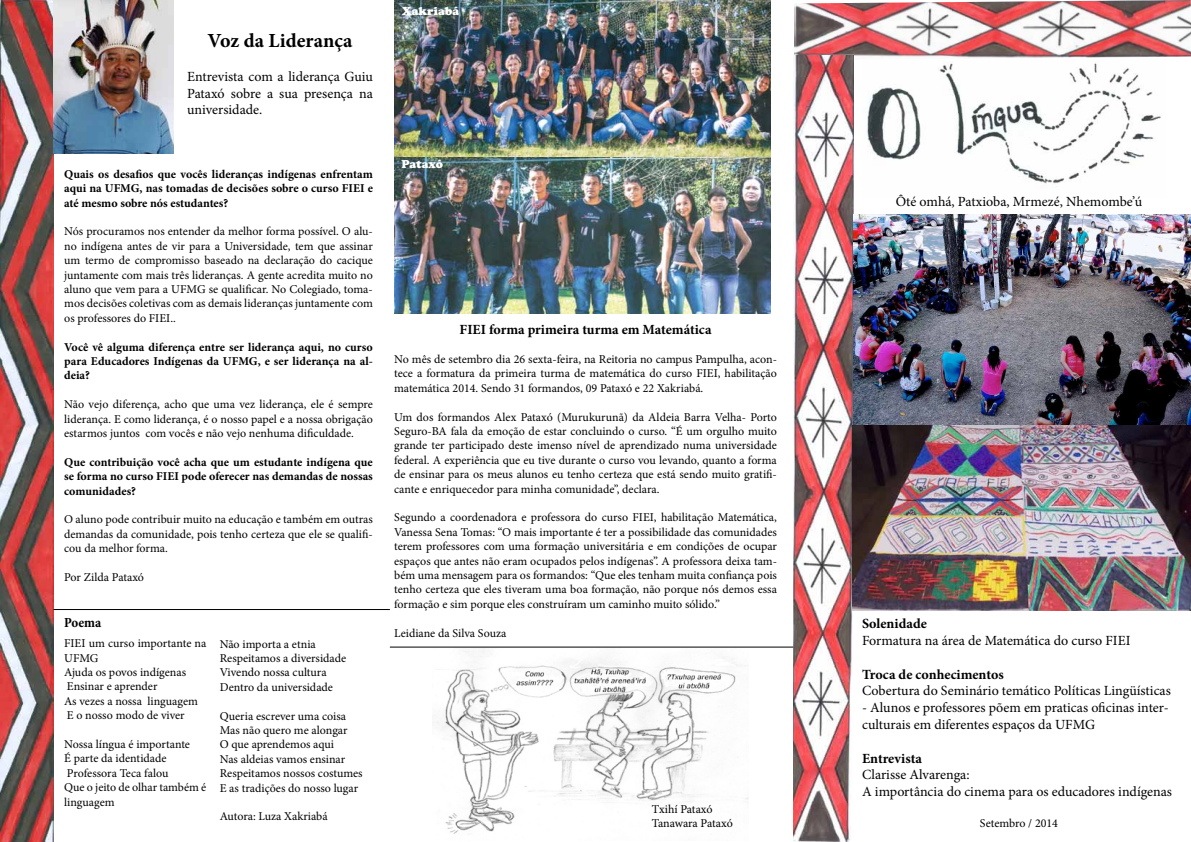
<style>
.page{position:relative;width:1191px;height:842px;background:#fff}
.page>*{position:absolute;margin:0;border:0;box-sizing:border-box;transform-origin:0 0}
.t1{font:700 20px "Minion Pro";letter-spacing:.005em;color:#000}
.t2{font:14px/16.8px "Minion Pro";color:#000}
.t3{font:700 14px "Minion Pro";color:#000}
.t4{font:700 condensed 14px "Minion Pro";color:#000}
.t5{font:12px/14.4px "Minion Pro";color:#000;text-align:justify}
.t6{font:700 12px/14.4px "Minion Pro";color:#000;text-align:justify}
.t7{font:11.4px "Cooper Black Std";color:#fff}
</style>
<div class="page">
<img style="left:866px;top:63px;width:295px;height:121px">
<img style="left:794px;top:0;width:397px;height:60px">
<img style="left:793px;top:56px;width:60px;height:786px">
<img style="left:394px;top:1px;width:377px;height:312px">
<img style="left:436px;top:648px;width:312px;height:187px">
<img style="left:0;top:0;width:54px;height:842px">
<img style="left:852px;top:214px;width:339px;height:396px">
<img style="left:54px;top:0;width:119px;height:153px">
<hr style="left:54px;top:609px;width:336px;height:1px;background:#000">
<hr style="left:390px;top:647px;width:403px;height:1px;background:#000">
<h1 class="t1" style="left:208px;top:27px;width:146px">Voz da Liderança</h1>
<p class="t2" style="left:187px;top:68px;width:187px;text-align:justify">Entrevista com a liderança Guiu Pataxó sobre a sua presença na universidade.</p>
<p class="t6" style="left:64px;top:166px;width:310px">Quais os desafios que vocês lideranças indígenas enfrentam aqui na UFMG, nas tomadas de decisões sobre o curso FIEI e até mesmo sobre nós estudantes?</p>
<p class="t5" style="left:64px;top:224px;width:310px">Nós procuramos nos entender da melhor forma possível. O alu&shy;no indígena antes de vir para a Universidade, tem que assinar um termo de compromisso baseado na declaração do cacique juntamente com mais três lideranças. A gente acredita muito no aluno que vem para a UFMG se qualificar. No Colegiado, toma&shy;mos decisões coletivas com as demais lideranças juntamente com os professores do FIEI..</p>
<p class="t6" style="left:64px;top:339px;width:310px">Você vê alguma diferença entre ser liderança aqui, no curso para Educadores Indígenas da UFMG, e ser liderança na al&shy;deia?</p>
<p class="t5" style="left:64px;top:397px;width:310px">Não vejo diferença, acho que uma vez liderança, ele é sempre liderança. E como liderança, é o nosso papel e a nossa obrigação estarmos juntos com vocês e não vejo nenhuma dificuldade.</p>
<p class="t6" style="left:64px;top:454px;width:310px">Que contribuição você acha que um estudante indígena que se forma no curso FIEI pode oferecer nas demandas de nossas comunidades?</p>
<p class="t5" style="left:64px;top:512px;width:310px">O aluno pode contribuir muito na educação e também em outras demandas da comunidade, pois tenho certeza que ele se qualifi&shy;cou da melhor forma.</p>
<p class="t5" style="left:64px;top:570px;width:81px">Por Zilda Pataxó</p>
<p class="t4" style="left:64px;top:613px;width:39px">Poema</p>
<p class="t5" style="left:64px;top:636px;width:144px;text-align:left">FIEI um curso importante na<br>UFMG<br>Ajuda os povos indígenas<br>Ensinar e aprender<br>As vezes a nossa linguagem<br>E o nosso modo de viver</p>
<p class="t5" style="left:64px;top:737px;width:144px;text-align:left">Nossa língua é importante<br>É parte da identidade<br>Professora Teca falou<br>Que o jeito de olhar também é linguagem</p>
<p class="t5" style="left:220px;top:636px;width:128px;text-align:left">Não importa a etnia<br>Respeitamos a diversidade<br>Vivendo nossa cultura<br>Dentro da universidade</p>
<p class="t5" style="left:220px;top:708px;width:144px;text-align:left">Queria escrever uma coisa<br>Mas não quero me alongar<br>O que aprendemos aqui<br>Nas aldeias vamos ensinar<br>Respeitamos nossos costumes<br>E as tradições do nosso lugar</p>
<p class="t5" style="left:220px;top:809px;width:109px">Autora: Luza Xakriabá</p>
<p class="t7" style="left:402px;top:4px;width:58px">Xakriabá</p>
<p class="t7" style="left:401px;top:157px;width:43px">Pataxó</p>
<p class="t3" style="left:459px;top:320px;width:253px">FIEI forma primeira turma em Matemática</p>
<p class="t5" style="left:394px;top:352px;width:384px">No mês de setembro dia 26 sexta-feira, na Reitoria no campus Pampulha, acon&shy;tece a formatura da primeira turma de matemática do curso FIEI, habilitação matemática 2014. Sendo 31 formandos, 09 Pataxó e 22 Xakriabá.</p>
<p class="t5" style="left:394px;top:410px;width:384px">Um dos formandos Alex Pataxó (Murukurunã) da Aldeia Barra Velha- Porto Seguro-BA fala da emoção de estar concluindo o curso. “É um orgulho muito grande ter participado deste imenso nível de aprendizado numa universidade federal. A experiência que eu tive durante o curso vou levando, quanto a forma de ensinar para os meus alunos eu tenho certeza que está sendo muito gratifi&shy;cante e enriquecedor para minha comunidade”, declara.</p>
<p class="t5" style="left:394px;top:510px;width:384px">Segundo a coordenadora e professora do curso FIEI, habilitação Matemática, Vanessa Sena Tomas: “O mais importante é ter a possibilidade das comunidades terem professores com uma formação universitária e em condições de ocupar espaços que antes não eram ocupados pelos indígenas”. A professora deixa tam&shy;bém uma mensagem para os formandos: “Que eles tenham muita confiança pois tenho certeza que eles tiveram uma boa formação, não porque nós demos essa formação e sim porque eles construíram um caminho muito sólido.”</p>
<p class="t5" style="left:394px;top:626px;width:114px">Leidiane da Silva Souza</p>
<p class="t5" style="left:651px;top:802px;width:83px">Txihí Pataxó<br>Tanawara Pataxó</p>
<p class="t2" style="left:895px;top:193px;width:248px">Ôté omhá, Patxioba, Mrmezé, Nhemombe’ú</p>
<p class="t3" style="left:862px;top:614px;width:66px">Solenidade</p>
<p class="t2" style="left:862px;top:632px;width:270px">Formatura na área de Matemática do curso FIEI</p>
<p class="t3" style="left:862px;top:664px;width:143px">Troca de conhecimentos</p>
<p class="t2" style="left:862px;top:683px;width:310px">Cobertura do Seminário temático Políticas Lingüísticas</p>
<p class="t2" style="left:862px;top:699px;width:308px">- Alunos e professores põem em praticas oficinas inter&shy;culturais em diferentes espaços da UFMG</p>
<p class="t3" style="left:862px;top:748px;width:61px">Entrevista</p>
<p class="t2" style="left:862px;top:767px;width:311px">Clarisse Alvarenga:<br>A importância do cinema para os educadores indígenas</p>
<p class="t5" style="left:979px;top:816px;width:80px">Setembro / 2014</p>
</div>
